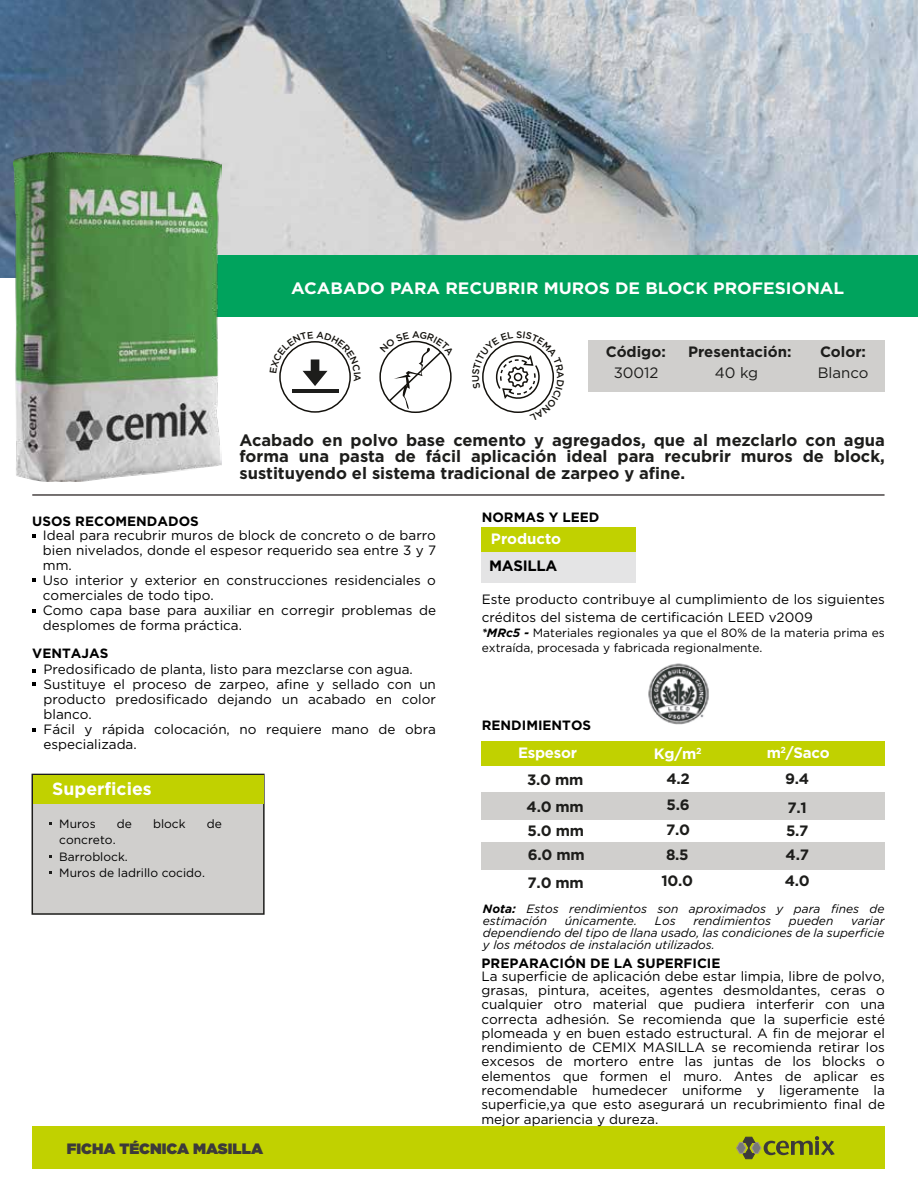
<style>
.page{position:relative;width:918px;height:1188px;background:#fff}
.page>*{position:absolute;margin:0;border:0;box-sizing:border-box;transform-origin:0 0}
.t1{font:700 17.55px "Gotham";color:#fff}
.t2{font:700 16.5px/16.5px "Gotham";color:#1d1d1b;text-align:justify}
.t3{font:700 16.5px "Gotham";color:#fff;scale:1.05 1}
.t4{font:700 15px/25.5px "Gotham";color:#1d1d1b}
.t5{font:700 15px/26.4px "Gotham";letter-spacing:-.02em;color:#fff;text-align:center}
.t6{font:900 15px "Gotham";color:#3c3a3a}
.t7{font:15px "Gotham";color:#1d1d1b}
.t8{font:700 15px "Gotham";color:#fff}
.t9{font:700 15px "Gotham";letter-spacing:-.02em;color:#000}
.t10{font:13.5px/15px "Gotham";color:#000}
.t11{font:700 13.5px "Gotham";color:#000}
.t12{font:700 13.35px "Gotham";color:#000}
.t13{font:italic 12px/12px "Gotham";color:#000}
.t14{font:12px/16.5px "Gotham";color:#000}
.s1{font-weight:700;font-style:italic}
.s2{color:#1d1d1b}
.s3{font-weight:700}
</style>
<div class="page">
<img style="left:0;top:0;width:918px;height:277px">
<svg style="left:32px;top:535px;width:4px;height:3px"></svg>
<svg style="left:32px;top:579px;width:4px;height:3px"></svg>
<svg style="left:32px;top:609px;width:4px;height:4px"></svg>
<svg style="left:32px;top:669px;width:4px;height:4px"></svg>
<svg style="left:32px;top:682px;width:4px;height:4px"></svg>
<svg style="left:32px;top:728px;width:4px;height:4px"></svg>
<div style="left:32px;top:1126px;width:853px;height:43px;background:#c1d100"></div>
<svg style="left:736px;top:1136px;width:99px;height:23px"></svg>
<hr style="left:32px;top:494px;width:853px;height:2px;background:#494444">
<div style="left:588px;top:340px;width:297px;height:52px;background:#d0cfcd"></div>
<div style="left:32px;top:774px;width:233px;height:141px;background:#d0cfcd;border:2px solid #1d1d1b"></div>
<div style="left:33px;top:775px;width:230px;height:28px;background:#c1d100"></div>
<div style="left:482px;top:741px;width:403px;height:25px;background:#c1d100"></div>
<div style="left:482px;top:793px;width:403px;height:27px;background:#d0cfcd"></div>
<div style="left:208px;top:256px;width:710px;height:61px;background:#00a35d"></div>
<hr style="left:292px;top:389px;width:47px;height:3px;background:#1d1d1b">
<div style="left:482px;top:527px;width:154px;height:25px;background:#c1d100"></div>
<div style="left:482px;top:552px;width:154px;height:31px;background:#e4e4e5"></div>
<img style="left:648px;top:663px;width:61px;height:62px">
<div style="left:482px;top:842px;width:403px;height:27px;background:#d0cfcd"></div>
<img style="left:13px;top:152px;width:208px;height:330px">
<svg style="left:279px;top:341px;width:72px;height:45px"></svg>
<svg style="left:482px;top:341px;width:72px;height:72px"></svg>
<svg style="left:380px;top:340px;width:72px;height:69px"></svg>
<p class="t3" style="left:291px;top:277px;width:528px">ACABADO PARA RECUBRIR MUROS DE BLOCK PROFESIONAL</p>
<p class="t4" style="left:606px;top:339px;width:62px">Código:</p>
<p class="t4" style="left:688px;top:339px;width:105px">Presentación:</p>
<p class="t4" style="left:820px;top:339px;width:48px">Color:</p>
<p class="t7" style="left:614px;top:363px;width:46px">30012</p>
<p class="t7" style="left:715px;top:363px;width:45px">40 kg</p>
<p class="t7" style="left:818px;top:363px;width:52px">Blanco</p>
<p class="t11" style="left:32px;top:512px;width:168px">USOS RECOMENDADOS</p>
<p class="t2" style="left:239px;top:431px;width:647px">Acabado en polvo base cemento y agregados, que al mezclarlo con agua forma una pasta de fácil aplicación ideal para recubrir muros de block, sustituyendo el sistema tradicional de zarpeo y afine.</p>
<p class="t11" style="left:482px;top:508px;width:119px">NORMAS Y LEED</p>
<p class="t10" style="left:43px;top:527px;width:395px">Ideal para recubrir muros de block de concreto o de barro bien nivelados, donde el espesor requerido sea entre 3 y 7 mm.<br>Uso interior y exterior en construcciones residenciales o comerciales de todo tipo.<br>Como capa base para auxiliar en corregir problemas de desplomes de forma práctica.</p>
<p class="t10" style="left:44px;top:661px;width:394px">Predosificado de planta, listo para mezclarse con agua.<br>Sustituye el proceso de zarpeo, afine y sellado con un producto predosificado dejando un acabado en color blanco.<br>Fácil y rápida colocación, no requiere mano de obra especializada.</p>
<p class="t12" style="left:32px;top:644px;width:78px">VENTAJAS</p>
<p class="t1" style="left:52px;top:777px;width:101px">Superficies</p>
<p class="t14" style="left:59px;top:815px;width:38px">Muros</p>
<p class="t14" style="left:117px;top:815px;width:17px">de</p>
<p class="t14" style="left:153px;top:815px;width:34px">block</p>
<p class="t14" style="left:207px;top:815px;width:17px">de</p>
<p class="t14" style="left:59px;top:831px;width:147px">concreto.<br>Barroblock.<br>Muros de ladrillo cocido.</p>
<p class="t6" style="left:67px;top:1138px;width:198px">FICHA TÉCNICA MASILLA</p>
<p class="t8" style="left:491px;top:529px;width:72px">Producto</p>
<p class="t9" style="left:489px;top:556px;width:70px">MASILLA</p>
<p class="t10" style="left:482px;top:590px;width:405px;line-height:18px">Este producto contribuye al cumplimiento de los siguientes créditos del sistema de certificación LEED v2009</p>
<p class="t14" style="left:482px;top:625px;width:405px;line-height:15px"><span class="s1">*MRc5 -</span> Materiales regionales ya que el 80% de la materia prima es extraída, procesada y fabricada regionalmente.</p>
<p class="t11" style="left:482px;top:717px;width:111px">RENDIMIENTOS</p>
<p class="t5" style="left:518px;top:739px;width:60px">Espesor</p>
<p class="t5" style="left:654px;top:741px;width:49px">Kg/m<sup>2</sup></p>
<p class="t5" style="left:767px;top:739px;width:65px">m<sup>2</sup>/Saco<br><span class="s2">9.4</span></p>
<p class="t4" style="left:788px;top:795px;width:21px">7.1</p>
<p class="t4" style="left:666px;top:766px;width:25px;text-align:justify">4.2<br>5.6<br>7.0</p>
<p class="t4" style="left:527px;top:766px;width:59px;line-height:26.8px">3.0 mm<br>4.0 mm</p>
<p class="t4" style="left:528px;top:818px;width:58px">5.0 mm</p>
<p class="t4" style="left:786px;top:819px;width:25px;line-height:24px">5.7<br>4.7</p>
<p class="t4" style="left:785px;top:868px;width:27px">4.0</p>
<p class="t4" style="left:528px;top:840px;width:58px;line-height:28.5px">6.0 mm<br>7.0 mm</p>
<p class="t4" style="left:662px;top:842px;width:33px;text-align:center">8.5<br>10.0</p>
<p class="t13" style="left:483px;top:902px;width:403px"><span class="s3">Nota:</span> Estos rendimientos son aproximados y para fines de estimación</p>
<p class="t13" style="left:565px;top:914px;width:74px">únicamente.</p>
<p class="t13" style="left:655px;top:914px;width:22px">Los</p>
<p class="t13" style="left:693px;top:914px;width:79px">rendimientos</p>
<p class="t13" style="left:789px;top:914px;width:46px">pueden</p>
<p class="t13" style="left:483px;top:914px;width:403px;text-align:justify;text-indent:368px">variar dependiendo del tipo de llana usado, las condiciones de la superficie y los métodos de instalación utilizados.</p>
<p class="t11" style="left:482px;top:954px;width:240px">PREPARACIÓN DE LA SUPERFICIE</p>
<p class="t10" style="left:481px;top:969px;width:405px;line-height:14.2px;text-align:justify">La superficie de aplicación debe estar limpia, libre de polvo, grasas, pintura, aceites, agentes desmoldantes, ceras o cualquier otro material que pudiera interferir con una correcta adhesión. Se recomienda que la superficie esté plomeada y en buen estado estructural. A fin de mejorar el rendimiento de CEMIX MASILLA se recomienda retirar los excesos de mortero entre las juntas de los blocks o elementos que formen el muro. Antes de aplicar es recomendable humedecer uniforme y ligeramente la superficie,ya que esto asegurará un recubrimiento final de mejor apariencia y dureza.</p>
</div>
